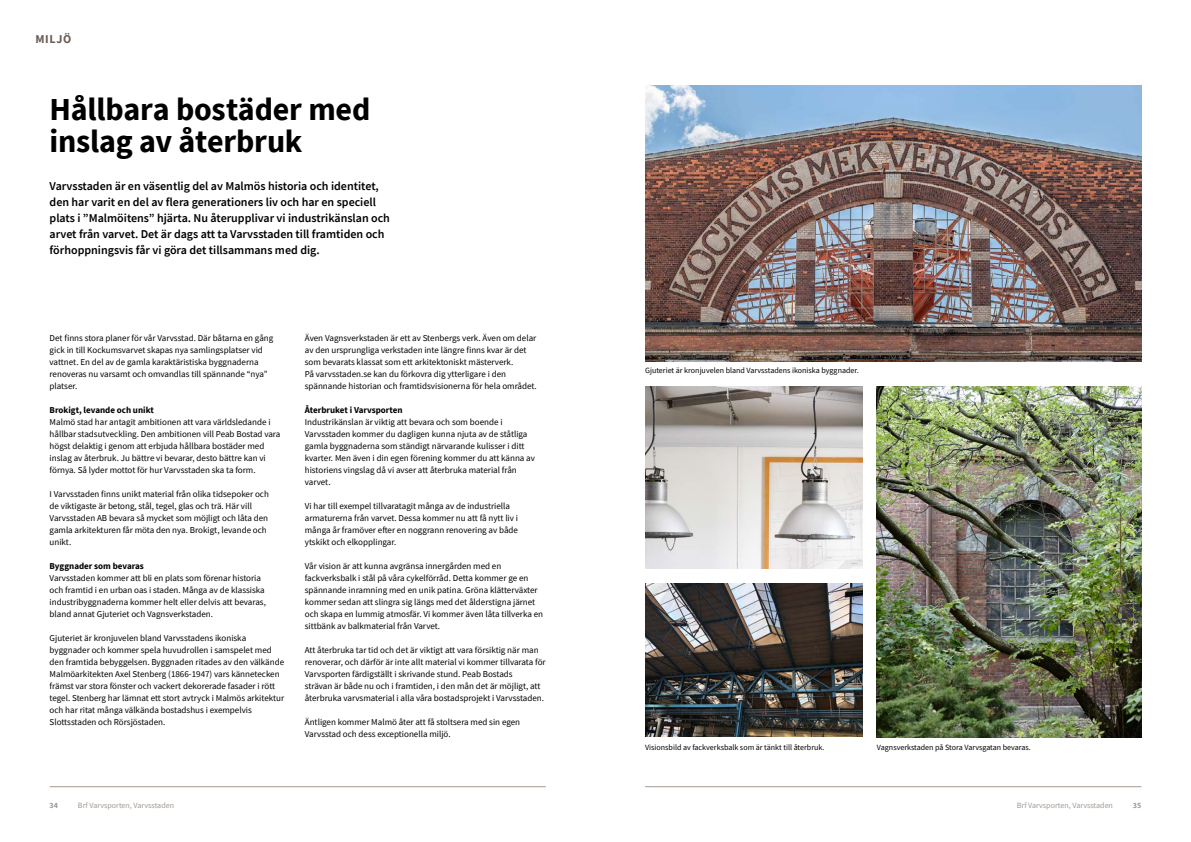
<style>
.page{position:relative;width:1191px;height:842px;background:#fff}
.page>*{position:absolute;margin:0;border:0;box-sizing:border-box;transform-origin:0 0}
.Rubrik_uppslag_32_32{font:700 32px "Source Sans Pro";letter-spacing:-.005em;color:#000}
.Ingress_12_16{font:600 12px "Source Sans Pro";color:#000}
.Kapitel{font:700 12px "Source Sans Pro";letter-spacing:.05em;color:#6b5d56}
.Brödtext_9_12{font:9px/12px "Source Sans Pro";color:#000}
.Brödtext_9_12-2{font:700 9px "Source Sans Pro";color:#000}
.Sidfot_Brf_8_8{font:8px "Source Sans Pro";color:#000}
.t1{font:8px "Source Sans Pro";color:#a29993}
.t2{font:700 8px "Source Sans Pro";color:#a29993}
</style>
<div class="page">
<hr style="left:645px;top:786px;width:496px;height:1px;background:#a29993">
<hr style="left:50px;top:786px;width:496px;height:1px;background:#a29993">
<img style="left:645px;top:386px;width:217px;height:183px">
<img style="left:645px;top:583px;width:217px;height:154px">
<img style="left:876px;top:387px;width:265px;height:350px">
<img style="left:645px;top:85px;width:496px;height:277px">
<p class="Kapitel" style="left:35px;top:30px;width:37px">MILJÖ</p>
<p class="Rubrik_uppslag_32_32" style="left:50px;top:88px;width:322px">Hållbara bostäder med</p>
<p class="Rubrik_uppslag_32_32" style="left:50px;top:120px;width:254px">inslag av återbruk</p>
<p class="Ingress_12_16" style="left:50px;top:179px;width:331px">Varvsstaden är en väsentlig del av Malmös historia och identitet,</p>
<p class="Ingress_12_16" style="left:50px;top:195px;width:328px">den har varit en del av flera generationers liv och har en speciell</p>
<p class="Ingress_12_16" style="left:50px;top:211px;width:342px">plats i ”Malmöitens” hjärta. Nu återupplivar vi industrikänslan och</p>
<p class="Ingress_12_16" style="left:50px;top:227px;width:336px">arvet från varvet. Det är dags att ta Varvsstaden till framtiden och</p>
<p class="Ingress_12_16" style="left:50px;top:243px;width:272px">förhoppningsvis får vi göra det tillsammans med dig.</p>
<p class="Brödtext_9_12" style="left:50px;top:332px;width:225px">Det finns stora planer för vår Varvsstad. Där båtarna en gång</p>
<p class="Brödtext_9_12" style="left:50px;top:344px;width:215px">gick in till Kockumsvarvet skapas nya samlingsplatser vid</p>
<p class="Brödtext_9_12" style="left:50px;top:356px;width:210px">vattnet. En del av de gamla karaktäristiska byggnaderna</p>
<p class="Brödtext_9_12" style="left:50px;top:368px;width:220px">renoveras nu varsamt och omvandlas till spännande “nya”</p>
<p class="Brödtext_9_12" style="left:50px;top:380px;width:29px">platser.</p>
<p class="Brödtext_9_12-2" style="left:50px;top:404px;width:106px">Brokigt, levande och unikt</p>
<p class="Brödtext_9_12" style="left:50px;top:416px;width:222px">Malmö stad har antagit ambitionen att vara världsledande i</p>
<p class="Brödtext_9_12" style="left:50px;top:428px;width:232px">hållbar stadsutveckling. Den ambitionen vill Peab Bostad vara</p>
<p class="Brödtext_9_12" style="left:50px;top:440px;width:216px">högst delaktig i genom att erbjuda hållbara bostäder med</p>
<p class="Brödtext_9_12" style="left:50px;top:452px;width:218px">inslag av återbruk. Ju bättre vi bevarar, desto bättre kan vi</p>
<p class="Brödtext_9_12" style="left:50px;top:464px;width:207px">förnya. Så lyder mottot för hur Varvsstaden ska ta form.</p>
<p class="Brödtext_9_12" style="left:50px;top:488px;width:221px">I Varvsstaden finns unikt material från olika tidsepoker och de viktigaste är betong, stål, tegel, glas och trä. Här vill</p>
<p class="Brödtext_9_12" style="left:50px;top:512px;width:220px">Varvsstaden AB bevara så mycket som möjligt och låta den</p>
<p class="Brödtext_9_12" style="left:50px;top:524px;width:219px">gamla arkitekturen får möta den nya. Brokigt, levande och</p>
<p class="Brödtext_9_12" style="left:50px;top:536px;width:23px">unikt.</p>
<p class="Brödtext_9_12-2" style="left:50px;top:560px;width:96px">Byggnader som bevaras</p>
<p class="Brödtext_9_12" style="left:50px;top:572px;width:213px">Varvsstaden kommer att bli en plats som förenar historia</p>
<p class="Brödtext_9_12" style="left:50px;top:584px;width:217px">och framtid i en urban oas i staden. Många av de klassiska</p>
<p class="Brödtext_9_12" style="left:50px;top:596px;width:218px">industribyggnaderna kommer helt eller delvis att bevaras,</p>
<p class="Brödtext_9_12" style="left:50px;top:608px;width:165px">bland annat Gjuteriet och Vagnsverkstaden.</p>
<p class="Brödtext_9_12" style="left:50px;top:632px;width:236px">Gjuteriet är kronjuvelen bland Varvsstadens ikoniska byggnader och kommer spela huvudrollen i samspelet med den framtida bebyggelsen. Byggnaden ritades av den välkände Malmöarkitekten Axel Stenberg (1866-1947) vars kännetecken</p>
<p class="Brödtext_9_12" style="left:50px;top:680px;width:227px">främst var stora fönster och vackert dekorerade fasader i rött</p>
<p class="Brödtext_9_12" style="left:50px;top:692px;width:236px">tegel. Stenberg har lämnat ett stort avtryck i Malmös arkitektur</p>
<p class="Brödtext_9_12" style="left:50px;top:704px;width:204px">och har ritat många välkända bostadshus i exempelvis</p>
<p class="Brödtext_9_12" style="left:50px;top:716px;width:117px">Slottsstaden och Rörsjöstaden.</p>
<p class="Brödtext_9_12" style="left:305px;top:332px;width:233px">Även Vagnsverkstaden är ett av Stenbergs verk. Även om delar</p>
<p class="Brödtext_9_12" style="left:305px;top:344px;width:223px">av den ursprungliga verkstaden inte längre finns kvar är det</p>
<p class="Brödtext_9_12" style="left:305px;top:356px;width:233px">som bevarats klassat som ett arkitektoniskt mästerverk.<br>På varvsstaden.se kan du förkovra dig ytterligare i den spännande historian och framtidsvisionerna för hela området.</p>
<p class="Brödtext_9_12-2" style="left:305px;top:404px;width:99px">Återbruket i Varvsporten</p>
<p class="Brödtext_9_12" style="left:305px;top:416px;width:199px">Industrikänslan är viktig att bevara och som boende i</p>
<p class="Brödtext_9_12" style="left:305px;top:428px;width:224px">Varvsstaden kommer du dagligen kunna njuta av de ståtliga</p>
<p class="Brödtext_9_12" style="left:305px;top:440px;width:221px">gamla byggnaderna som ständigt närvarande kulisser i ditt</p>
<p class="Brödtext_9_12" style="left:305px;top:452px;width:232px">kvarter. Men även i din egen förening kommer du att känna av</p>
<p class="Brödtext_9_12" style="left:305px;top:464px;width:213px">historiens vingslag då vi avser att återbruka material från</p>
<p class="Brödtext_9_12" style="left:305px;top:476px;width:27px">varvet.</p>
<p class="Brödtext_9_12" style="left:305px;top:500px;width:207px">Vi har till exempel tillvaratagit många av de industriella</p>
<p class="Brödtext_9_12" style="left:305px;top:512px;width:215px">armaturerna från varvet. Dessa kommer nu att få nytt liv i</p>
<p class="Brödtext_9_12" style="left:305px;top:524px;width:215px">många år framöver efter en noggrann renovering av både</p>
<p class="Brödtext_9_12" style="left:305px;top:536px;width:93px">ytskikt och elkopplingar.</p>
<p class="Brödtext_9_12" style="left:305px;top:560px;width:198px">Vår vision är att kunna avgränsa innergården med en</p>
<p class="Brödtext_9_12" style="left:305px;top:572px;width:225px">fackverksbalk i stål på våra cykelförråd. Detta kommer ge en</p>
<p class="Brödtext_9_12" style="left:305px;top:584px;width:234px">spännande inramning med en unik patina. Gröna klätterväxter</p>
<p class="Brödtext_9_12" style="left:305px;top:596px;width:232px">kommer sedan att slingra sig längs med det ålderstigna järnet</p>
<p class="Brödtext_9_12" style="left:305px;top:608px;width:240px">och skapa en lummig atmosfär. Vi kommer även låta tillverka en sittbänk av balkmaterial från Varvet.</p>
<p class="Brödtext_9_12" style="left:305px;top:644px;width:235px">Att återbruka tar tid och det är viktigt att vara försiktig när man</p>
<p class="Brödtext_9_12" style="left:305px;top:656px;width:242px">renoverar, och därför är inte allt material vi kommer tillvarata för</p>
<p class="Brödtext_9_12" style="left:305px;top:668px;width:209px">Varvsporten färdigställt i skrivande stund. Peab Bostads</p>
<p class="Brödtext_9_12" style="left:305px;top:680px;width:237px">strävan är både nu och i framtiden, i den mån det är möjligt, att</p>
<p class="Brödtext_9_12" style="left:305px;top:692px;width:241px">återbruka varvsmaterial i alla våra bostadsprojekt i Varvsstaden.</p>
<p class="Brödtext_9_12" style="left:305px;top:716px;width:217px">Äntligen kommer Malmö åter att få stoltsera med sin egen<br>Varvsstad och dess exceptionella miljö.</p>
<p class="Sidfot_Brf_8_8" style="left:645px;top:366px;width:215px">Gjuteriet är kronjuvelen bland Varvsstadens ikoniska byggnader.</p>
<p class="Sidfot_Brf_8_8" style="left:645px;top:742px;width:181px">Visionsbild av fackverksbalk som är tänkt till återbruk.</p>
<p class="Sidfot_Brf_8_8" style="left:877px;top:742px;width:155px">Vagnsverkstaden på Stora Varvsgatan bevaras.</p>
<p class="t2" style="left:50px;top:800px;width:10px">34</p>
<p class="t1" style="left:78px;top:800px;width:98px">Brf Varvsporten, Varvsstaden</p>
<p class="t1" style="left:1016px;top:800px;width:98px">Brf Varvsporten, Varvsstaden</p>
<p class="t2" style="left:1132px;top:800px;width:10px">35</p>
</div>
